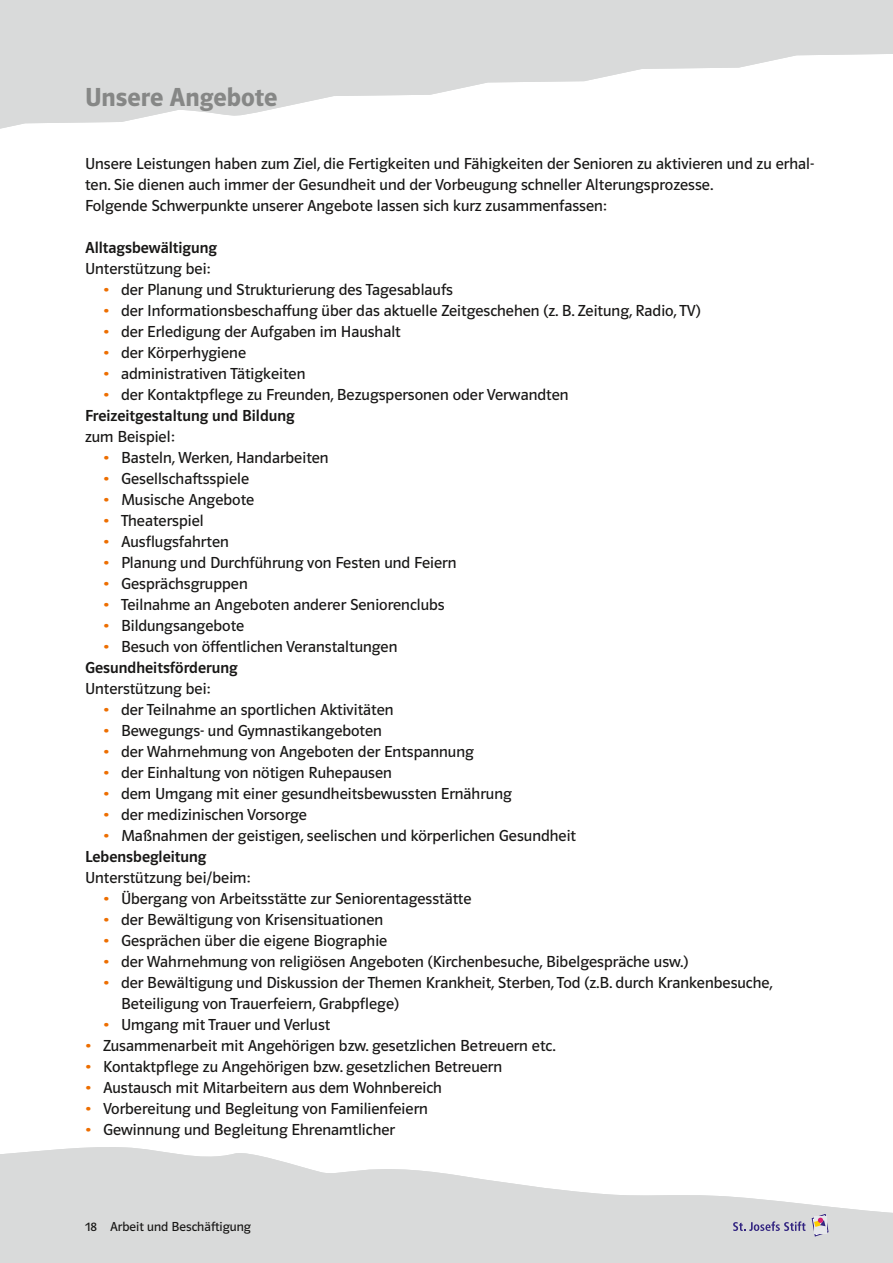
<style>
.page{position:relative;width:893px;height:1263px;background:#fff}
.page>*{position:absolute;margin:0;border:0;box-sizing:border-box;transform-origin:0 0}
.t1{font:27px "Polo 11 K Hfett";color:#868786}
.t2{font:16.5px/21px "Polo 11 K Buch";color:#181716}
.t3{font:16.5px "Polo 11 K Krftg";color:#181716}
.t4{font:13.5px "Polo 11 K Buch";color:#181716}
.s1{color:#ed6e00}
</style>
<div class="page">
<svg style="left:0;top:0;width:893px;height:129px;fill:#d9dada"></svg>
<svg style="left:0;top:1147px;width:893px;height:116px;fill:#d9dada"></svg>
<svg style="left:733px;top:1221px;width:72px;height:10px"></svg>
<svg style="left:812px;top:1214px;width:16px;height:22px"></svg>
<svg style="left:881px;top:0;width:12px;height:1px"></svg>
<h1 class="t1" style="left:85px;top:83px;width:194px">Unsere Angebote</h1>
<p class="t2" style="left:85px;top:153px;width:730px">Unsere Leistungen haben zum Ziel, die Fertigkeiten und Fähigkeiten der Senioren zu aktivieren und zu erhal&shy;ten. Sie dienen auch immer der Gesundheit und der Vorbeugung schneller Alterungsprozesse.<br>Folgende Schwerpunkte unserer Angebote lassen sich kurz zusammenfassen:</p>
<p class="t3" style="left:85px;top:239px;width:133px">Alltagsbewältigung</p>
<p class="t2" style="left:85px;top:258px;width:127px">Unterstützung bei:</p>
<p class="t2" style="left:103px;top:279px;width:351px"><span class="s1">•</span> der Planung und Strukturierung des Tagesablaufs</p>
<p class="t2" style="left:103px;top:300px;width:599px"><span class="s1">•</span> der Informationsbeschaffung über das aktuelle Zeitgeschehen (z. B. Zeitung, Radio, TV)</p>
<p class="t2" style="left:103px;top:321px;width:299px"><span class="s1">•</span> der Erledigung der Aufgaben im Haushalt</p>
<p class="t2" style="left:103px;top:342px;width:145px"><span class="s1">•</span> der Körperhygiene</p>
<p class="t2" style="left:103px;top:363px;width:204px"><span class="s1">•</span> administrativen Tätigkeiten</p>
<p class="t2" style="left:103px;top:384px;width:467px"><span class="s1">•</span> der Kontaktpflege zu Freunden, Bezugspersonen oder Verwandten</p>
<p class="t3" style="left:85px;top:407px;width:211px">Freizeitgestaltung und Bildung</p>
<p class="t2" style="left:85px;top:426px;width:91px">zum Beispiel:</p>
<p class="t2" style="left:103px;top:447px;width:227px"><span class="s1">•</span> Basteln, Werken, Handarbeiten</p>
<p class="t2" style="left:103px;top:468px;width:148px"><span class="s1">•</span> Gesellschaftsspiele</p>
<p class="t2" style="left:103px;top:489px;width:153px"><span class="s1">•</span> Musische Angebote</p>
<p class="t2" style="left:103px;top:510px;width:102px"><span class="s1">•</span> Theaterspiel</p>
<p class="t2" style="left:103px;top:531px;width:127px"><span class="s1">•</span> Ausflugsfahrten</p>
<p class="t2" style="left:103px;top:552px;width:355px"><span class="s1">•</span> Planung und Durchführung von Festen und Feiern</p>
<p class="t2" style="left:103px;top:573px;width:146px"><span class="s1">•</span> Gesprächsgruppen</p>
<p class="t2" style="left:103px;top:594px;width:343px"><span class="s1">•</span> Teilnahme an Angeboten anderer Seniorenclubs</p>
<p class="t2" style="left:103px;top:615px;width:143px"><span class="s1">•</span> Bildungsangebote</p>
<p class="t2" style="left:103px;top:636px;width:296px"><span class="s1">•</span> Besuch von öffentlichen Veranstaltungen</p>
<p class="t3" style="left:85px;top:659px;width:154px">Gesundheitsförderung</p>
<p class="t2" style="left:85px;top:678px;width:127px">Unterstützung bei:</p>
<p class="t2" style="left:103px;top:699px;width:292px"><span class="s1">•</span> der Teilnahme an sportlichen Aktivitäten</p>
<p class="t2" style="left:103px;top:720px;width:280px"><span class="s1">•</span> Bewegungs- und Gymnastikangeboten</p>
<p class="t2" style="left:103px;top:741px;width:372px"><span class="s1">•</span> der Wahrnehmung von Angeboten der Entspannung</p>
<p class="t2" style="left:103px;top:762px;width:290px"><span class="s1">•</span> der Einhaltung von nötigen Ruhepausen</p>
<p class="t2" style="left:103px;top:783px;width:410px"><span class="s1">•</span> dem Umgang mit einer gesundheitsbewussten Ernährung</p>
<p class="t2" style="left:103px;top:804px;width:205px"><span class="s1">•</span> der medizinischen Vorsorge</p>
<p class="t2" style="left:103px;top:825px;width:475px"><span class="s1">•</span> Maßnahmen der geistigen, seelischen und körperlichen Gesundheit</p>
<p class="t3" style="left:85px;top:848px;width:123px">Lebensbegleitung</p>
<p class="t2" style="left:85px;top:867px;width:167px">Unterstützung bei/beim:</p>
<p class="t2" style="left:103px;top:888px;width:370px"><span class="s1">•</span> Übergang von Arbeitsstätte zur Seniorentagesstätte</p>
<p class="t2" style="left:103px;top:909px;width:282px"><span class="s1">•</span> der Bewältigung von Krisensituationen</p>
<p class="t2" style="left:103px;top:930px;width:286px"><span class="s1">•</span> Gesprächen über die eigene Biographie</p>
<p class="t2" style="left:103px;top:951px;width:587px"><span class="s1">•</span> der Wahrnehmung von religiösen Angeboten (Kirchenbesuche, Bibelgespräche usw.)</p>
<p class="t2" style="left:121px;top:972px;width:653px;text-indent:-18px"><span class="s1">•</span> der Bewältigung und Diskussion der Themen Krankheit, Sterben, Tod (z.B. durch Krankenbesuche,<br>Beteiligung von Trauerfeiern, Grabpflege)</p>
<p class="t2" style="left:103px;top:1014px;width:229px"><span class="s1">•</span> Umgang mit Trauer und Verlust</p>
<p class="t2" style="left:85px;top:1035px;width:472px"><span class="s1">•</span> Zusammenarbeit mit Angehörigen bzw. gesetzlichen Betreuern etc.</p>
<p class="t2" style="left:85px;top:1056px;width:419px"><span class="s1">•</span> Kontaktpflege zu Angehörigen bzw. gesetzlichen Betreuern</p>
<p class="t2" style="left:85px;top:1077px;width:358px"><span class="s1">•</span> Austausch mit Mitarbeitern aus dem Wohnbereich</p>
<p class="t2" style="left:85px;top:1098px;width:344px"><span class="s1">•</span> Vorbereitung und Begleitung von Familienfeiern</p>
<p class="t2" style="left:85px;top:1119px;width:312px"><span class="s1">•</span> Gewinnung und Begleitung Ehrenamtlicher</p>
<p class="t4" style="left:85px;top:1219px;width:167px">18 Arbeit und Beschäftigung</p>
</div>
